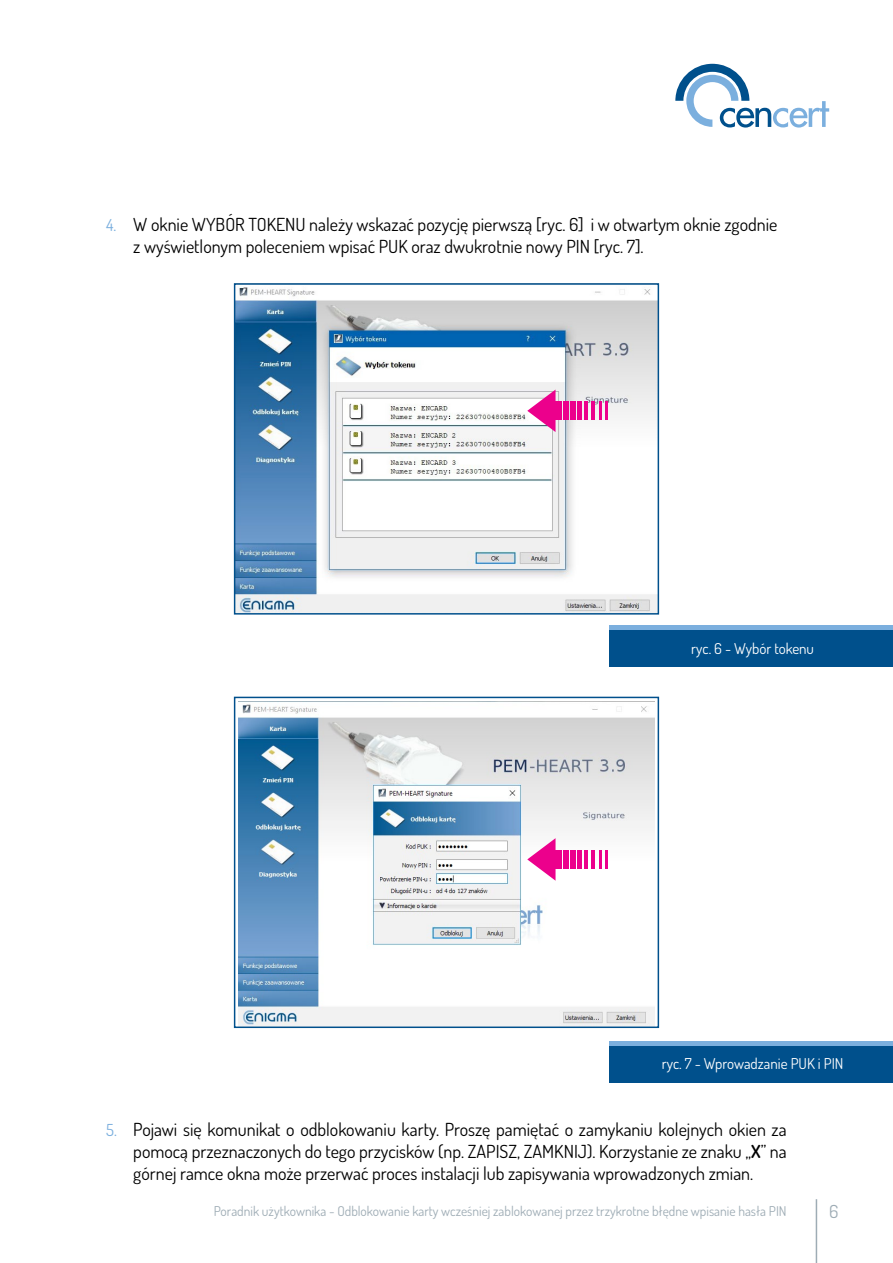
<style>
.page{position:relative;width:893px;height:1263px;background:#fff}
.page>*{position:absolute;margin:0;border:0;box-sizing:border-box;transform-origin:0 0}
.t1{font:18px/21.6px "Dosis";color:#000}
.t2{font:18px "Dosis";color:#9eacb5}
.t3{font:16.5px "Dosis";color:#7bafde}
.t4{font:15px "Dosis";color:#fff}
.t5{font:13.5px "Dosis";color:#9eacb5}
.s1{font-weight:600}
</style>
<div class="page">
<svg style="left:675px;top:64px;width:154px;height:64px"></svg>
<hr style="left:816px;top:1199px;width:1px;height:64px;background:#9eacb5">
<img style="left:237px;top:287px;width:419px;height:325px">
<div style="left:234px;top:283px;width:425px;height:332px;border:2px solid #00508c"></div>
<img style="left:239px;top:701px;width:415px;height:324px">
<div style="left:234px;top:697px;width:425px;height:331px;border:2px solid #00508c"></div>
<div style="left:610px;top:625px;width:283px;height:41px;background:#00508c"></div>
<div style="left:610px;top:1041px;width:283px;height:41px;background:#00508c"></div>
<div style="left:610px;top:625px;width:283px;height:5px;background:#7bafde"></div>
<hr style="left:610px;top:1041px;width:283px;height:4px;background:#7bafde">
<div style="left:552px;top:401px;width:10px;height:19px;background:#ec008c"></div>
<div style="left:563px;top:401px;width:6px;height:19px;background:#ec008c"></div>
<div style="left:570px;top:401px;width:5px;height:19px;background:#ec008c"></div>
<div style="left:577px;top:401px;width:5px;height:19px;background:#ec008c"></div>
<hr style="left:584px;top:401px;width:4px;height:19px;background:#ec008c">
<hr style="left:592px;top:401px;width:3px;height:19px;background:#ec008c">
<svg style="left:599px;top:401px;width:9px;height:19px"></svg>
<svg style="left:527px;top:389px;width:28px;height:43px"></svg>
<div style="left:552px;top:850px;width:10px;height:19px;background:#ec008c"></div>
<div style="left:563px;top:850px;width:6px;height:19px;background:#ec008c"></div>
<div style="left:570px;top:850px;width:5px;height:19px;background:#ec008c"></div>
<div style="left:577px;top:850px;width:5px;height:19px;background:#ec008c"></div>
<hr style="left:584px;top:850px;width:4px;height:19px;background:#ec008c">
<hr style="left:592px;top:850px;width:3px;height:19px;background:#ec008c">
<svg style="left:599px;top:850px;width:9px;height:19px"></svg>
<svg style="left:527px;top:838px;width:28px;height:43px"></svg>
<p class="t3" style="left:106px;top:214px;width:12px">4.</p>
<p class="t1" style="left:133px;top:213px;width:646px">W oknie WYBÓR TOKENU należy wskazać pozycję pierwszą [ryc 6. ] wi otwartym oknie zgodnie</p>
<p class="t1" style="left:133px;top:235px;width:512px">z wyświetlonym poleceniem wpisać PUK oraz dwukrotnie nowy P I N [ r y c .[7.</p>
<p class="t4" style="left:691px;top:638px;width:124px">ryc -6. Wybór tokenu</p>
<p class="t4" style="left:662px;top:1054px;width:183px">ryc -7. Wprowadzanie PUK i PIN</p>
<p class="t3" style="left:106px;top:1119px;width:12px">5.</p>
<p class="t1" style="left:133px;top:1118px;width:655px">Pojawi się komunikat o odblokowaniu karty. Proszę pamiętać o zamykaniu kolejnych okien za</p>
<p class="t1" style="left:133px;top:1140px;width:655px">pomocą przeznaczonych do tego przycisków (np. ZAPISZ, ZAMKNIJ .) Korzystanie ze znaku <span class="s1">X</span>„ ” na górnej ramce okna może przerwać proces instalacji lub zapisywania wprowadzonych zmian.</p>
<p class="t5" style="left:214px;top:1202px;width:574px">Poradnik użytkownika - Odblokowanie karty wcześniej zablokowanej przez trzykrotne błędne wpisanie hasła PIN</p>
<p class="t2" style="left:829px;top:1199px;width:11px">6</p>
</div>
